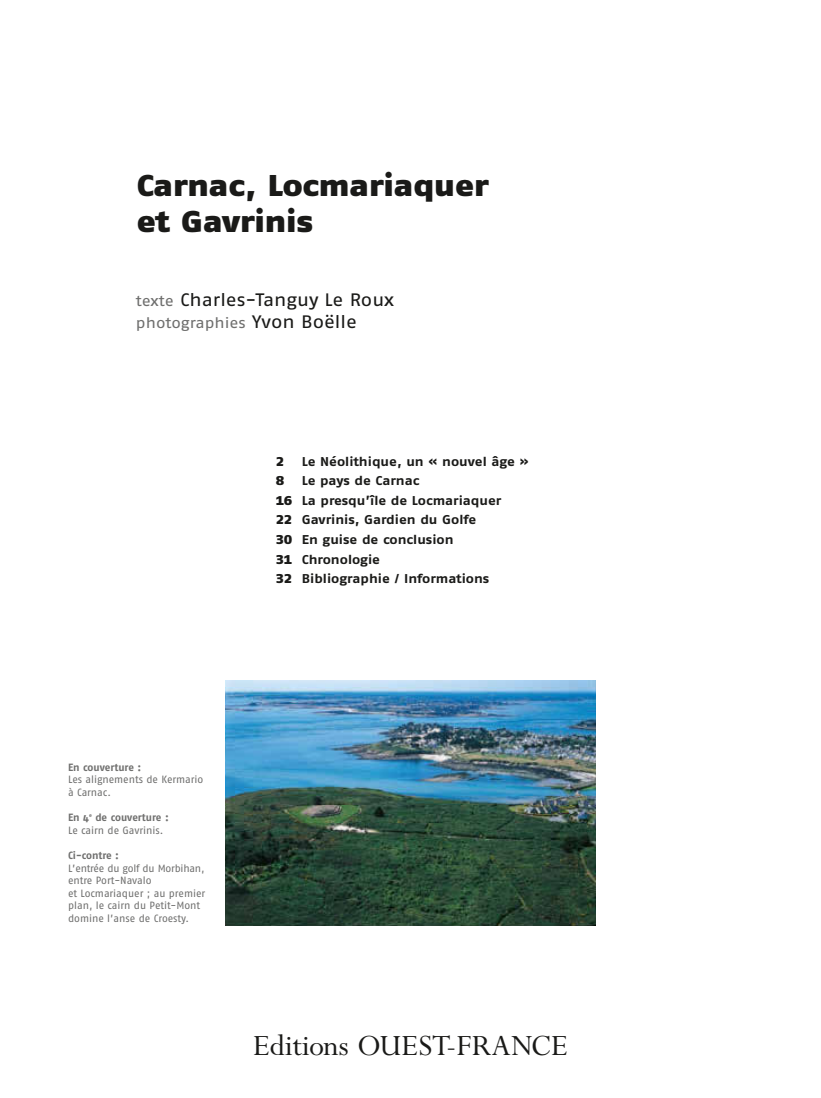
<style>
.page{position:relative;width:821px;height:1098px;background:#fff}
.page>*{position:absolute;margin:0;border:0;box-sizing:border-box;transform-origin:0 0}
.t1{font:33px "Perpetua";color:#1a1a18}
.t2{font:30px/36px "Fago Ex Black Tf";color:#1a1a18}
.t3{font:18px "Fago Ex Regular Tf";color:#1a1a18}
.t4{font:15px "Fago Ex";color:#6f6f6e}
.t5{font:700 12.75px/19.5px "Fago Ex";color:#1a1a18}
.t6{font:12.75px "Fago Ex Black Tf";color:#1a1a18}
.t7{font:10.5px/12.6px "Fago No";letter-spacing:-.005em;color:#6f6f6e}
.t8{font:700 10.5px "Fago No";letter-spacing:-.005em;color:#6f6f6e}
.s1{font-family:"Fago Ex";font-size:15px;color:#6f6f6e}
.s2{font-family:"Fago Ex Regular Tf";font-size:18px;color:#1a1a18}
.s3{font-family:"Fago Ex Black Tf";font-weight:400}
.s4{font-weight:700}
</style>
<div class="page">
<img style="left:226px;top:680px;width:369px;height:244px">
<h2 class="t2" style="left:137px;top:169px;width:353px">Carnac, Locmariaquer et Gavrinis</h2>
<h3 class="t3" style="left:136px;top:291px;width:259px"><span class="s1">texte</span> Charles-Tanguy Le Roux</h3>
<h3 class="t4" style="left:136px;top:317px;width:222px">photographies <span class="s2">Yvon Boëlle</span></h3>
<p class="t6" style="left:276px;top:455px;width:9px">2</p>
<p class="t5" style="left:302px;top:452px;width:228px">Le Néolithique, un « nouvel âge »</p>
<p class="t6" style="left:276px;top:474px;width:9px">8</p>
<p class="t5" style="left:276px;top:471px;width:227px;text-indent:26px">Le pays de Carnac<br><span class="s3">16</span> La presqu’île de Locmariaquer<br><span class="s3">22</span> Gavrinis, Gardien du Golfe<br><span class="s3">30</span> En guise de conclusion<br><span class="s3">31</span> Chronologie<br><span class="s3">32</span> Bibliographie / Informations</p>
<p class="t8" style="left:68px;top:762px;width:75px">En couverture :</p>
<p class="t7" style="left:68px;top:773px;width:137px">Les alignements de Kermario à Carnac.</p>
<p class="t7" style="left:68px;top:810px;width:102px"><span class="s4">En 4</span><sup>e</sup> <span class="s4">de couverture :<br></span>Le cairn de Gavrinis.</p>
<p class="t8" style="left:68px;top:850px;width:52px">Ci-contre :</p>
<p class="t7" style="left:68px;top:861px;width:139px">L’entrée du golf du Morbihan, entre Port-Navalo<br>et Locmariaquer ; au premier plan, le cairn du Petit-Mont domine l’anse de Croesty.</p>
<h1 class="t1" style="left:253px;top:1024px;width:316px">Editions OUEST-FRANCE</h1>
</div>
